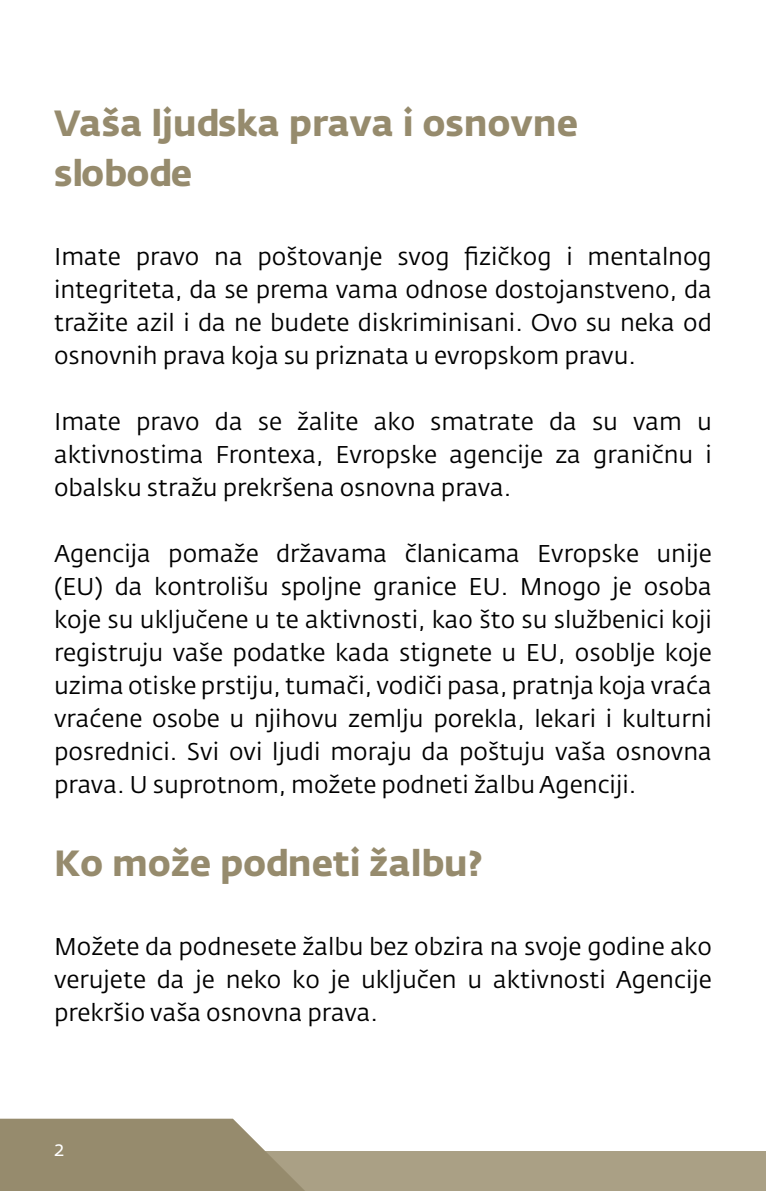
<style>
.page{position:relative;width:766px;height:1191px;background:#fff}
.page>*{position:absolute;margin:0;border:0;box-sizing:border-box;transform-origin:0 0}
.t1{font:700 36px/49.5px "Fedra Sans Pro";letter-spacing:-.005em;color:#968b6d}
.Text{font:24px/33px "Fedra Sans Pro";color:#000;text-align:justify}
.t2{font:21px "Fedra Sans Pro";color:#fff}
</style>
<div class="page">
<div style="left:0;top:1151px;width:765px;height:40px;background:#aaa085"></div>
<svg style="left:0;top:1118px;width:305px;height:73px;background:#9f957a"></svg>
<h1 class="t1" style="left:54px;top:99px;width:525px">Vaša ljudska prava i osnovne slobode</h1>
<p class="Text" style="left:54px;top:240px;width:659px">Imate pravo na poštovanje svog fizičkog i mentalnog integriteta, da se prema vama odnose dostojanstveno, da tražite azil i da ne budete diskriminisani. Ovo su neka od osnovnih prava koja su priznata u evropskom pravu.</p>
<p class="Text" style="left:54px;top:405px;width:659px">Imate pravo da se žalite ako smatrate da su vam u aktivnostima Frontexa, Evropske agencije za graničnu i obalsku stražu prekršena osnovna prava.</p>
<p class="Text" style="left:54px;top:537px;width:659px">Agencija pomaže državama članicama Evropske unije (EU) da kontrolišu spoljne granice EU. Mnogo je osoba koje su uključene u te aktivnosti, kao što su službenici koji registruju vaše podatke kada stignete u EU, osoblje koje uzima otiske prstiju, tumači, vodiči pasa, pratnja koja vraća vraćene osobe u njihovu zemlju porekla, lekari i kulturni posrednici. Svi ovi ljudi moraju da poštuju vaša osnovna prava. U suprotnom, možete podneti žalbu Agenciji.</p>
<h1 class="t1" style="left:54px;top:838px;width:430px">Ko može podneti žalbu?</h1>
<p class="Text" style="left:54px;top:930px;width:659px">Možete da podnesete žalbu bez obzira na svoje godine ako verujete da je neko ko je uključen u aktivnosti Agencije prekršio vaša osnovna prava.</p>
<p class="t2" style="left:54px;top:1136px;width:12px">2</p>
</div>
